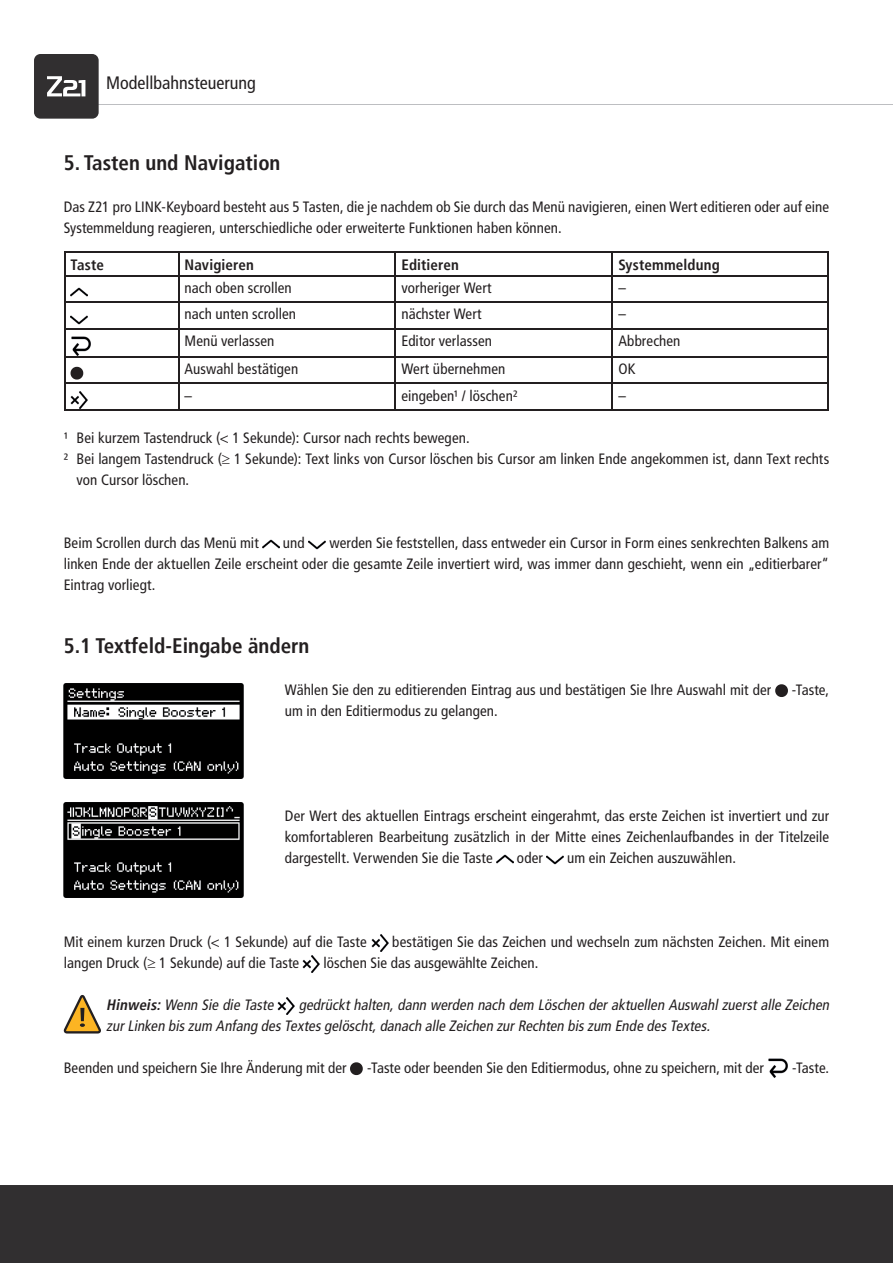
<style>
.page{position:relative;width:893px;height:1263px;background:#fff}
.page>*{position:absolute;margin:0;border:0;box-sizing:border-box;transform-origin:0 0}
.t1{font:700 condensed 21px "Frutiger LT";color:#231f20}
.t2{font:condensed 18px "Frutiger LT";color:#231f20}
.t3{font:condensed 15px/21px "Frutiger LT";letter-spacing:.005em;color:#231f20;text-align:justify}
.t4{font:italic condensed 15px/21px "Frutiger LT";color:#231f20}
.t5{font:700 condensed 15px "Frutiger LT";letter-spacing:.01em;color:#231f20}
.s1{font-weight:700}
</style>
<div class="page">
<div style="left:34px;top:54px;width:65px;height:65px;background:#312f30;border-radius:6px"></div>
<svg style="left:47px;top:76px;width:846px;height:29px"></svg>
<div style="left:0;top:1185px;width:893px;height:78px;background:#312f30"></div>
<hr style="left:64px;top:252px;width:115px;height:1px;background:#231f20">
<hr style="left:179px;top:252px;width:216px;height:1px;background:#231f20">
<hr style="left:395px;top:252px;width:217px;height:1px;background:#231f20">
<hr style="left:612px;top:252px;width:217px;height:1px;background:#231f20">
<hr style="left:64px;top:275px;width:115px;height:1px;background:#231f20">
<hr style="left:179px;top:275px;width:216px;height:1px;background:#231f20">
<hr style="left:395px;top:275px;width:217px;height:1px;background:#231f20">
<hr style="left:612px;top:275px;width:217px;height:1px;background:#231f20">
<hr style="left:64px;top:301px;width:115px;height:2px;background:#231f20">
<hr style="left:179px;top:301px;width:216px;height:2px;background:#231f20">
<hr style="left:395px;top:301px;width:217px;height:2px;background:#231f20">
<hr style="left:612px;top:301px;width:217px;height:2px;background:#231f20">
<hr style="left:64px;top:328px;width:115px;height:2px;background:#231f20">
<hr style="left:179px;top:328px;width:216px;height:2px;background:#231f20">
<hr style="left:395px;top:328px;width:217px;height:2px;background:#231f20">
<hr style="left:612px;top:328px;width:217px;height:2px;background:#231f20">
<hr style="left:64px;top:356px;width:115px;height:2px;background:#231f20">
<hr style="left:179px;top:356px;width:216px;height:2px;background:#231f20">
<hr style="left:395px;top:356px;width:217px;height:2px;background:#231f20">
<hr style="left:612px;top:356px;width:217px;height:2px;background:#231f20">
<hr style="left:64px;top:383px;width:115px;height:1px;background:#231f20">
<svg style="left:64px;top:253px;width:1px;height:156px"></svg>
<hr style="left:179px;top:383px;width:216px;height:1px;background:#231f20">
<svg style="left:178px;top:253px;width:1px;height:156px"></svg>
<hr style="left:395px;top:383px;width:217px;height:1px;background:#231f20">
<svg style="left:395px;top:253px;width:1px;height:156px"></svg>
<hr style="left:612px;top:383px;width:217px;height:1px;background:#231f20">
<svg style="left:612px;top:253px;width:1px;height:156px"></svg>
<svg style="left:828px;top:253px;width:1px;height:156px"></svg>
<hr style="left:64px;top:409px;width:115px;height:2px;background:#231f20">
<hr style="left:179px;top:409px;width:216px;height:2px;background:#231f20">
<hr style="left:395px;top:409px;width:217px;height:2px;background:#231f20">
<hr style="left:612px;top:409px;width:217px;height:2px;background:#231f20">
<img style="left:71px;top:287px;width:17px;height:10px">
<img style="left:71px;top:315px;width:17px;height:10px">
<img style="left:71px;top:336px;width:20px;height:20px">
<svg style="left:71px;top:367px;width:12px;height:13px"></svg>
<img style="left:71px;top:391px;width:17px;height:17px">
<img style="left:262px;top:539px;width:17px;height:10px">
<img style="left:308px;top:540px;width:17px;height:10px">
<img style="left:64px;top:683px;width:179px;height:95px">
<img style="left:64px;top:802px;width:179px;height:95px">
<svg style="left:775px;top:684px;width:13px;height:13px"></svg>
<img style="left:496px;top:854px;width:17px;height:10px">
<img style="left:546px;top:855px;width:17px;height:10px">
<img style="left:371px;top:934px;width:17px;height:17px">
<img style="left:303px;top:955px;width:17px;height:17px">
<img style="left:278px;top:997px;width:17px;height:17px">
<svg style="left:350px;top:1062px;width:13px;height:13px"></svg>
<img style="left:768px;top:1058px;width:20px;height:20px">
<svg style="left:64px;top:995px;width:37px;height:38px"></svg>
<p class="t2" style="left:106px;top:72px;width:151px">Modellbahnsteuerung</p>
<h1 class="t1" style="left:64px;top:150px;width:218px">5. Tasten und Navigation</h1>
<p class="t3" style="left:64px;top:196px;width:767px">Das Z21 pro LINK-Keyboard besteht aus 5 Tasten, die je nachdem ob Sie durch das Menü navigieren, einen Wert editieren oder auf eine<br>Systemmeldung reagieren, unterschiedliche oder erweiterte Funktionen haben können.</p>
<p class="t5" style="left:71px;top:255px;width:35px">Taste</p>
<p class="t5" style="left:185px;top:255px;width:71px">Navigieren</p>
<p class="t5" style="left:401px;top:255px;width:59px">Editieren</p>
<p class="t5" style="left:618px;top:255px;width:103px">Systemmeldung</p>
<p class="t3" style="left:185px;top:277px;width:109px">nach oben scrollen</p>
<p class="t3" style="left:401px;top:277px;width:92px">vorheriger Wert</p>
<p class="t3" style="left:618px;top:277px;width:9px">–</p>
<p class="t3" style="left:185px;top:304px;width:113px">nach unten scrollen</p>
<p class="t3" style="left:401px;top:304px;width:82px">nächster Wert</p>
<p class="t3" style="left:618px;top:304px;width:9px">–</p>
<p class="t3" style="left:185px;top:330px;width:91px">Menü verlassen</p>
<p class="t3" style="left:401px;top:330px;width:92px">Editor verlassen</p>
<p class="t3" style="left:618px;top:330px;width:64px">Abbrechen</p>
<p class="t3" style="left:185px;top:358px;width:115px">Auswahl bestätigen</p>
<p class="t3" style="left:401px;top:358px;width:105px">Wert übernehmen</p>
<p class="t3" style="left:618px;top:358px;width:19px">OK</p>
<p class="t3" style="left:185px;top:385px;width:9px">–</p>
<p class="t3" style="left:401px;top:385px;width:117px">eingeben¹ / löschen²</p>
<p class="t3" style="left:618px;top:385px;width:9px">–</p>
<p class="t3" style="left:64px;top:427px;width:407px">¹ Bei kurzem Tastendruck (&lt; 1 Sekunde): Cursor nach rechts bewegen.</p>
<p class="t3" style="left:64px;top:448px;width:767px">² Bei langem Tastendruck (≥ 1 Sekunde): Text links von Cursor löschen bis Cursor am linken Ende angekommen ist, dann Text rechts</p>
<p class="t3" style="left:77px;top:469px;width:114px">von Cursor löschen.</p>
<p class="t3" style="left:64px;top:532px;width:767px;text-indent:266px">werden Sie feststellen, dass entweder ein Cursor in Form eines senkrechten Balkens am linken Ende der aktuellen Zeile erscheint oder die gesamte Zeile invertiert wird, was immer dann geschieht, wenn ein „editierbarer“ Eintrag vorliegt.</p>
<p class="t3" style="left:64px;top:532px;width:196px">Beim Scrollen durch das Menü mit</p>
<p class="t3" style="left:283px;top:532px;width:23px">und</p>
<h1 class="t1" style="left:64px;top:633px;width:247px">5.1 Textfeld-Eingabe ändern</h1>
<p class="t3" style="left:285px;top:679px;width:488px">Wählen Sie den zu editierenden Eintrag aus und bestätigen Sie Ihre Auswahl mit der</p>
<p class="t3" style="left:792px;top:679px;width:39px">-Taste,</p>
<p class="t3" style="left:285px;top:700px;width:214px">um in den Editiermodus zu gelangen.</p>
<p class="t3" style="left:285px;top:805px;width:546px">Der Wert des aktuellen Eintrags erscheint eingerahmt, das erste Zeichen ist invertiert und zur komfortableren Bearbeitung zusätzlich in der Mitte eines Zeichenlaufbandes in der Titelzeile dargestellt. Verwenden Sie die Taste</p>
<p class="t3" style="left:517px;top:847px;width:27px">oder</p>
<p class="t3" style="left:567px;top:847px;width:170px">um ein Zeichen auszuwählen.</p>
<p class="t3" style="left:64px;top:931px;width:304px">Mit einem kurzen Druck (&lt; 1 Sekunde) auf die Taste</p>
<p class="t3" style="left:392px;top:931px;width:438px">bestätigen Sie das Zeichen und wechseln zum nächsten Zeichen. Mit einem</p>
<p class="t3" style="left:64px;top:952px;width:237px">langen Druck (≥ 1 Sekunde) auf die Taste</p>
<p class="t3" style="left:323px;top:952px;width:217px">löschen Sie das ausgewählte Zeichen.</p>
<p class="t4" style="left:106px;top:994px;width:172px"><span class="s1">Hinweis:</span> Wenn Sie die Taste</p>
<p class="t4" style="left:106px;top:994px;width:727px;text-indent:192px">gedrückt halten, dann werden nach dem Löschen der aktuellen Auswahl zuerst alle Zeichen zurLinken biszum Anfang desTextesgelöscht,danach alle Zeichen zurRechten biszum Ende desTextes.</p>
<p class="t3" style="left:64px;top:1057px;width:284px">Beenden und speichern Sie Ihre Änderung mit der</p>
<p class="t3" style="left:367px;top:1057px;width:398px">-Taste oder beenden Sie den Editiermodus, ohne zu speichern, mit der</p>
<p class="t3" style="left:792px;top:1057px;width:39px">-Taste.</p>
</div>
